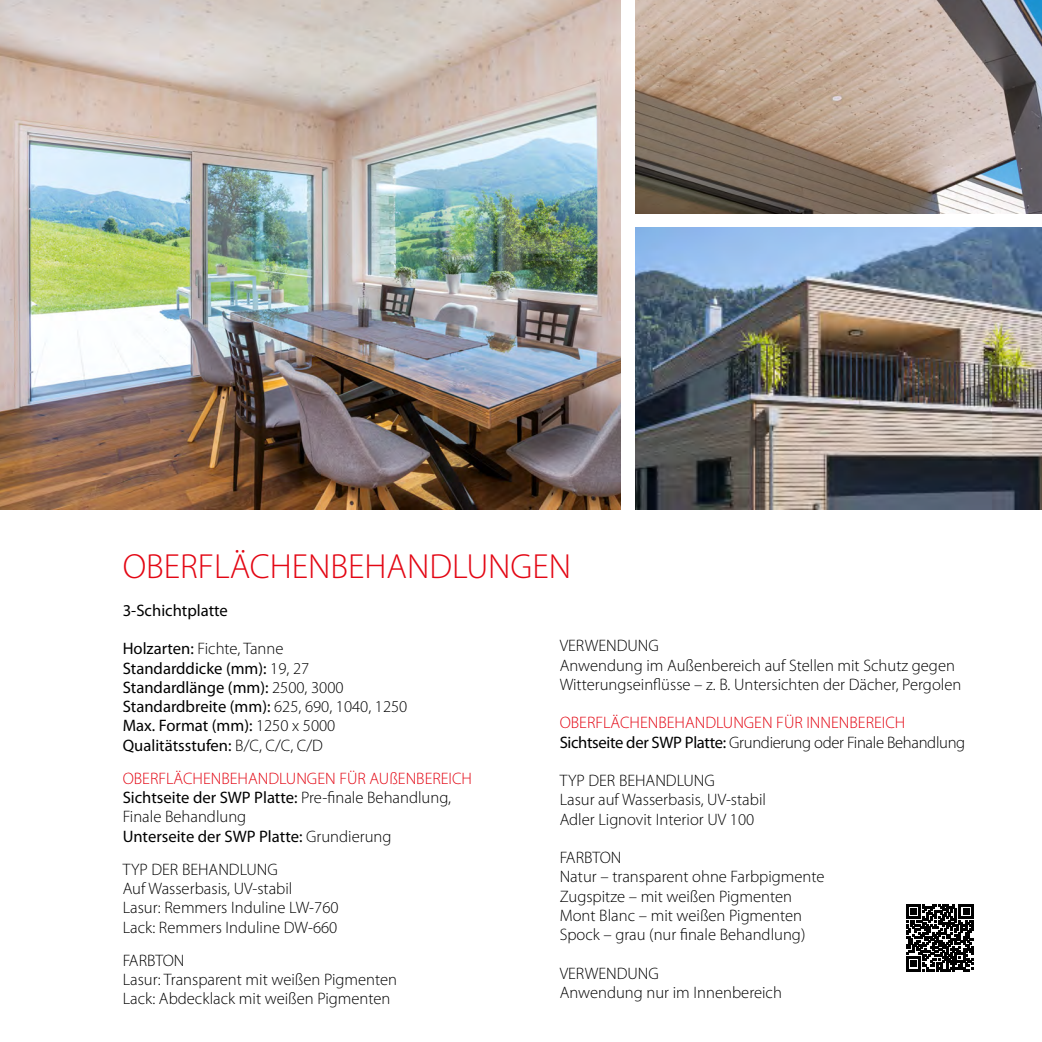
<style>
.page{position:relative;width:1042px;height:1042px;background:#fff}
.page>*{position:absolute;margin:0;border:0;box-sizing:border-box;transform-origin:0 0}
.t1{font:300 35px "Myriad Pro";color:#e30613}
.t2{font:300 16.62px/19.2px "Myriad Pro";color:#000}
.t3{font:16.62px/19.2px "Myriad Pro";color:#000}
.t4{font:300 16.62px/19.2px "Myriad Pro";color:#e30613}
.s1{font-weight:300}
.s2{color:#e30613}
.s3{font-weight:400}
.s4{font-weight:400;color:#000}
.s5{color:#000}
</style>
<div class="page">
<img style="left:0;top:0;width:620px;height:510px">
<img style="left:635px;top:227px;width:407px;height:283px">
<img style="left:635px;top:0;width:407px;height:213px">
<svg style="left:906px;top:904px;width:67px;height:67px"></svg>
<h1 class="t1" style="left:123px;top:545px;width:450px">OBERFLÄCHENBEHANDLUNGEN</h1>
<p class="t3" style="left:123px;top:600px;width:107px">3-Schichtplatte</p>
<p class="t3" style="left:123px;top:639px;width:286px">Holzarten: <span class="s1">Fichte, Tanne<br></span>Standarddicke (mm): <span class="s1">19, 27<br></span>Standardlänge (mm): <span class="s1">2500, 3000<br></span>Standardbreite (mm): <span class="s1">625, 690, 1040, 1250<br></span>Max. Format (mm): <span class="s1">1250 x 5000<br></span>Qualitätsstufen: <span class="s1">B/C, C/C, C/D</span></p>
<p class="t2" style="left:123px;top:768px;width:351px"><span class="s2">OBERFLÄCHENBEHANDLUNGEN FÜR AUßENBEREICH </span><span class="s3">Sichtseite der SWP Platte:</span> Pre-finale Behandlung, Finale Behandlung<br><span class="s3">Unterseite der SWP Platte:</span> Grundierung</p>
<p class="t2" style="left:123px;top:859px;width:217px">TYP DER BEHANDLUNG<br>Auf Wasserbasis, UV-stabil<br>Lasur: Remmers Induline LW-760<br>Lack: Remmers Induline DW-660</p>
<p class="t2" style="left:123px;top:950px;width:276px">FARBTON<br>Lasur: Transparent mit weißen Pigmenten<br>Lack: Abdecklack mit weißen Pigmenten</p>
<p class="t2" style="left:560px;top:636px;width:403px">VERWENDUNG<br>Anwendung im Außenbereich auf Stellen mit Schutz gegen<br>Witterungseinflüsse – z. B. Untersichten der Dächer, Pergolen</p>
<p class="t4" style="left:560px;top:713px;width:407px">OBERFLÄCHENBEHANDLUNGEN FÜR INNENBEREICH<br><span class="s4">Sichtseite der SWP Platte:</span> <span class="s5">Grundierung oder Finale Behandlung</span></p>
<p class="t2" style="left:560px;top:771px;width:208px">TYP DER BEHANDLUNG<br>Lasur auf Wasserbasis, UV-stabil<br>Adler Lignovit Interior UV 100</p>
<p class="t2" style="left:560px;top:848px;width:266px">FARBTON<br>Natur – transparent ohne Farbpigmente<br>Zugspitze – mit weißen Pigmenten<br>Mont Blanc – mit weißen Pigmenten<br>Spock – grau (nur finale Behandlung)</p>
<p class="t2" style="left:560px;top:963px;width:224px">VERWENDUNG<br>Anwendung nur im Innenbereich</p>
</div>
